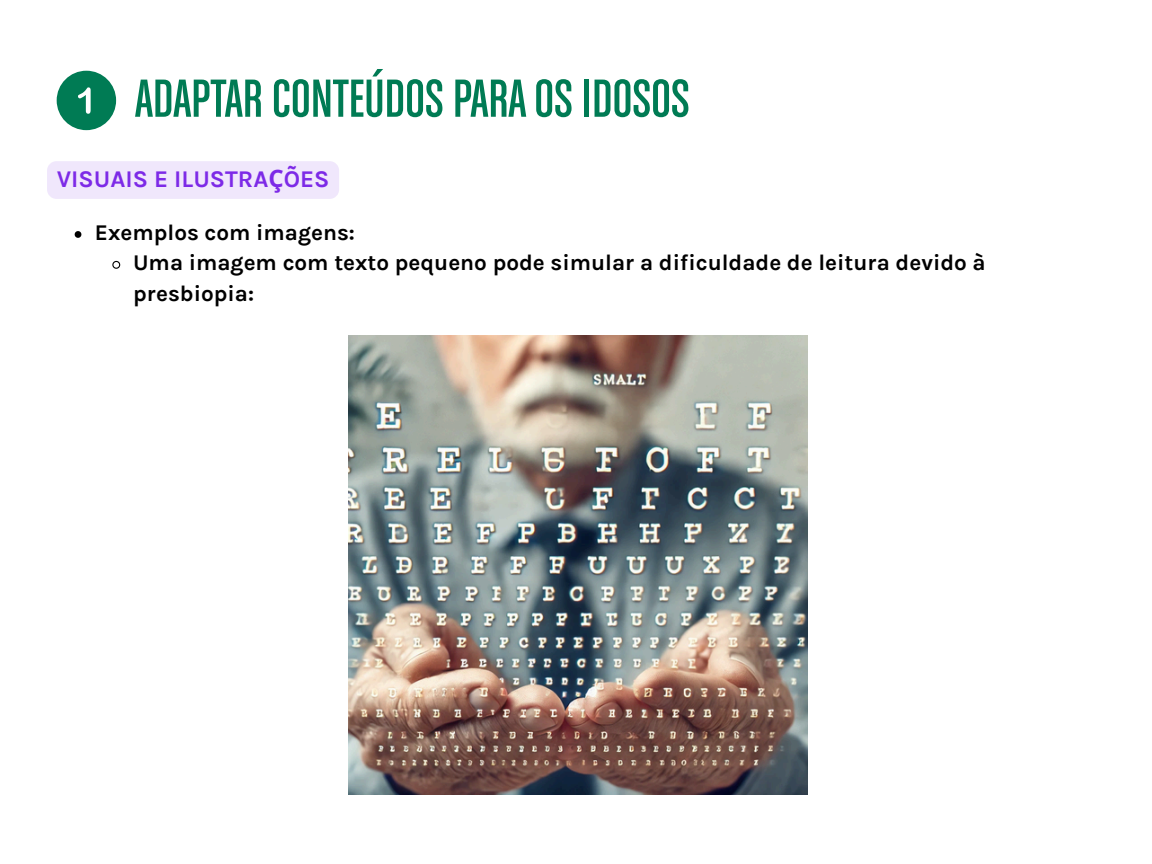
<style>
.page{position:relative;width:1152px;height:864px;background:#fff}
.page>*{position:absolute;margin:0;border:0;box-sizing:border-box;transform-origin:0 0}
.t1{font:57px "Chalet Comprime Cologne Eighty";color:#007b54}
.t2{font:700 24px "Karla";color:#7d2ae7}
.t3{font:700 22.5px/30.3px "Karla";color:#000}
.s1{font-family:"Noto Sans"}
</style>
<div class="page">
<div style="left:47px;top:161px;width:292px;height:38px;background:#f0e7fc;border-radius:9px"></div>
<svg style="left:75px;top:231px;width:6px;height:7px"></svg>
<svg style="left:112px;top:260px;width:9px;height:9px"></svg>
<img style="left:348px;top:336px;width:459px;height:459px">
<div style="left:57px;top:71px;width:59px;height:59px;background:#007b54;border-radius:50%"></div>
<svg style="left:78px;top:87px;width:13px;height:27px"></svg>
<p class="t1" style="left:135px;top:77px;width:556px">ADAPTAR CONTEÚDOS PARAOS IDOSOS</p>
<p class="t2" style="left:57px;top:165px;width:274px">VISUAIS E ILUSTRA<span class="s1">Ç</span>ÕES</p>
<h1 class="t3" style="left:95px;top:217px;width:262px">Exemplos com imagens:</h1>
<h2 class="t3" style="left:133px;top:248px;width:854px">Uma imagem com texto pequeno pode simular a dificuldade de leitura devido à presbiopia:</h2>
</div>
